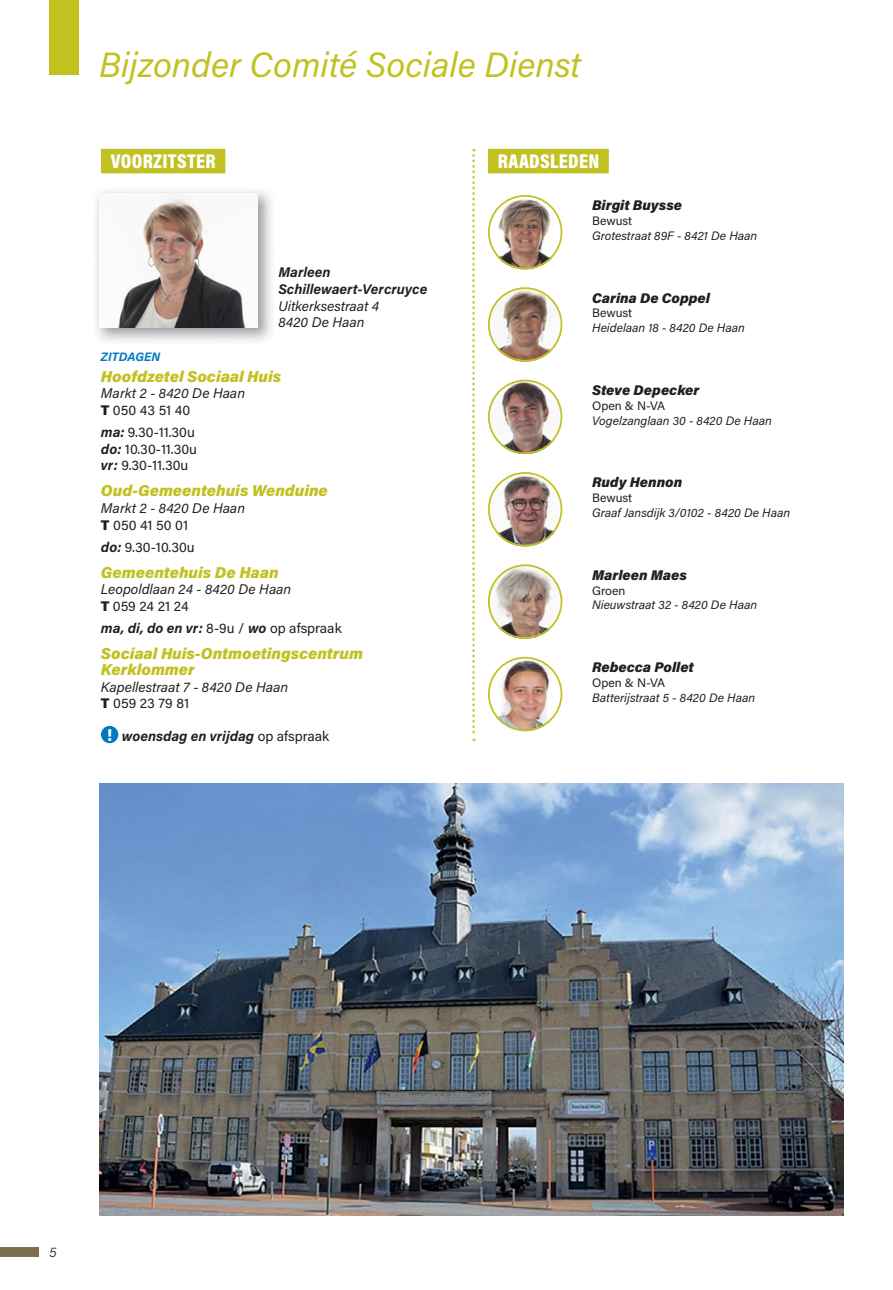
<style>
.page{position:relative;width:893px;height:1290px;background:#fff}
.page>*{position:absolute;margin:0;border:0;box-sizing:border-box;transform-origin:0 0}
.t1{font:italic 35px "Acumin Pro";color:#c1c122}
.t2{font:900 20.12px "Acumin Pro Cond";letter-spacing:.015em;color:#fff}
.t3{font:italic 900 15.75px/15.8px "Acumin Pro";color:#c1c122}
.t4{font:italic 14px/16.6px "Acumin Pro";color:#231f20}
.t5{font:italic 700 14px/16.6px "Acumin Pro";color:#231f20}
.t6{font:italic 900 14px "Acumin Pro";color:#231f20}
.t7{font:14px/16.6px "Acumin Pro";color:#231f20}
.t8{font:italic 300 14px "Acumin Pro";color:#231f20}
.t9{font:italic 12.25px "Acumin Pro";color:#231f20}
.t10{font:12.25px "Acumin Pro";color:#231f20}
.t11{font:italic 700 12.25px "Acumin Pro";color:#0079c1}
.s1{font-weight:900;font-style:normal}
.s2{font-style:normal}
.s3{font-weight:700;font-style:italic}
.s4{font-weight:400;font-style:normal}
.s5{font-family:"Acumin Pro Cond";font-weight:900;font-style:normal;font-size:17.5px;color:#fff}
</style>
<div class="page">
<div style="left:101px;top:149px;width:124px;height:24px;background:#c1c122"></div>
<div style="left:101px;top:726px;width:17px;height:17px;background:#0079c1;border-radius:50%"></div>
<div style="left:488px;top:149px;width:121px;height:24px;background:#c1c122"></div>
<img style="left:99px;top:193px;width:159px;height:135px">
<div style="left:50px;top:0;width:29px;height:74px;background:#c1c122"></div>
<svg style="left:472px;top:149px;width:3px;height:592px"></svg>
<img style="left:488px;top:195px;width:74px;height:74px;border-radius:50%">
<div style="left:488px;top:195px;width:74px;height:74px;border:2px solid #c1c122;border-radius:50%"></div>
<img style="left:488px;top:287px;width:74px;height:75px;border-radius:50%">
<div style="left:488px;top:287px;width:74px;height:75px;border:2px solid #c1c122;border-radius:50%"></div>
<img style="left:488px;top:380px;width:74px;height:74px;border-radius:50%">
<div style="left:488px;top:380px;width:74px;height:74px;border:2px solid #c1c122;border-radius:50%"></div>
<img style="left:488px;top:472px;width:74px;height:74px;border-radius:50%">
<div style="left:488px;top:472px;width:74px;height:74px;border:2px solid #c1c122;border-radius:50%"></div>
<img style="left:488px;top:564px;width:74px;height:75px;border-radius:50%">
<div style="left:488px;top:564px;width:74px;height:75px;border:2px solid #c1c122;border-radius:50%"></div>
<img style="left:488px;top:657px;width:74px;height:74px;border-radius:50%">
<div style="left:488px;top:657px;width:74px;height:74px;border:2px solid #c1c122;border-radius:50%"></div>
<img style="left:99px;top:784px;width:745px;height:431px">
<div style="left:0;top:1247px;width:39px;height:10px;background:#7c6f50"></div>
<h1 class="t1" style="left:99px;top:48px;width:483px">Bijzonder Comité Sociale Dienst</h1>
<h2 class="t2" style="left:111px;top:150px;width:106px">VOORZITSTER</h2>
<p class="t5" style="left:278px;top:265px;width:150px">Marleen<br>Schillewaert-Vercruyce</p>
<p class="t4" style="left:278px;top:298px;width:102px">Uitkerksestraat 4<br>8420 De Haan</p>
<p class="t11" style="left:101px;top:351px;width:61px">ZITDAGEN</p>
<p class="t3" style="left:101px;top:369px;width:182px">Hoofdzetel Sociaal Huis</p>
<p class="t4" style="left:101px;top:386px;width:146px">Markt 2 - 8420 De Haan<br><span class="s1">T</span> <span class="s2">050 43 51 40</span></p>
<p class="t7" style="left:101px;top:424px;width:98px"><span class="s3">ma:</span> 9.30-11.30u <span class="s3">do:</span> 10.30-11.30u <span class="s3">vr:</span> 9.30-11.30u</p>
<p class="t3" style="left:101px;top:484px;width:228px">Oud-Gemeentehuis Wenduine</p>
<p class="t4" style="left:101px;top:501px;width:146px">Markt 2 - 8420 De Haan<br><span class="s1">T</span> <span class="s2">050 41 50 01</span></p>
<p class="t7" style="left:101px;top:539px;width:95px"><span class="s3">do:</span> 9.30-10.30u</p>
<p class="t3" style="left:101px;top:565px;width:179px">Gemeentehuis De Haan</p>
<p class="t4" style="left:101px;top:582px;width:192px">Leopoldlaan 24 - 8420 De Haan<br><span class="s1">T</span> <span class="s2">059 24 21 24</span></p>
<p class="t5" style="left:101px;top:620px;width:242px">ma, di, do en vr: <span class="s4">8-9u /</span> wo <span class="s4">op afspraak</span></p>
<p class="t3" style="left:101px;top:646px;width:264px">Sociaal Huis-Ontmoetingscentrum<br>Kerklommer</p>
<p class="t4" style="left:101px;top:679px;width:189px">Kapellestraat 7 - 8420 De Haan<br><span class="s1">T</span> <span class="s2">059 23 79 81</span></p>
<p class="t5" style="left:107px;top:728px;width:224px"><span class="s5">!</span> woensdag en vrijdag <span class="s4">op afspraak</span></p>
<h2 class="t2" style="left:498px;top:150px;width:103px">RAADSLEDEN</h2>
<p class="t6" style="left:592px;top:199px;width:91px">Birgit Buysse</p>
<p class="t10" style="left:592px;top:215px;width:41px">Bewust</p>
<p class="t9" style="left:592px;top:230px;width:167px">Grotestraat 89F - 8421 De Haan</p>
<p class="t6" style="left:592px;top:291px;width:119px">Carina De Coppel</p>
<p class="t10" style="left:592px;top:307px;width:41px">Bewust</p>
<p class="t9" style="left:592px;top:322px;width:154px">Heidelaan 18 - 8420 De Haan</p>
<p class="t6" style="left:592px;top:383px;width:109px">Steve Depecker</p>
<p class="t10" style="left:592px;top:400px;width:75px">Open &amp; N-VA</p>
<p class="t9" style="left:592px;top:414px;width:181px">Vogelzanglaan 30 - 8420 De Haan</p>
<p class="t6" style="left:592px;top:476px;width:92px">Rudy Hennon</p>
<p class="t10" style="left:592px;top:492px;width:41px">Bewust</p>
<p class="t9" style="left:592px;top:507px;width:200px">Graaf Jansdijk 3/0102 - 8420 De Haan</p>
<p class="t6" style="left:592px;top:568px;width:96px">Marleen Maes</p>
<p class="t10" style="left:592px;top:584px;width:35px">Groen</p>
<p class="t9" style="left:592px;top:599px;width:167px">Nieuwstraat 32 - 8420 De Haan</p>
<p class="t6" style="left:592px;top:660px;width:103px">Rebecca Pollet</p>
<p class="t10" style="left:592px;top:677px;width:75px">Open &amp; N-VA</p>
<p class="t9" style="left:592px;top:691px;width:165px">Batterijstraat 5 - 8420 De Haan</p>
<p class="t8" style="left:50px;top:1245px;width:9px">5</p>
</div>
